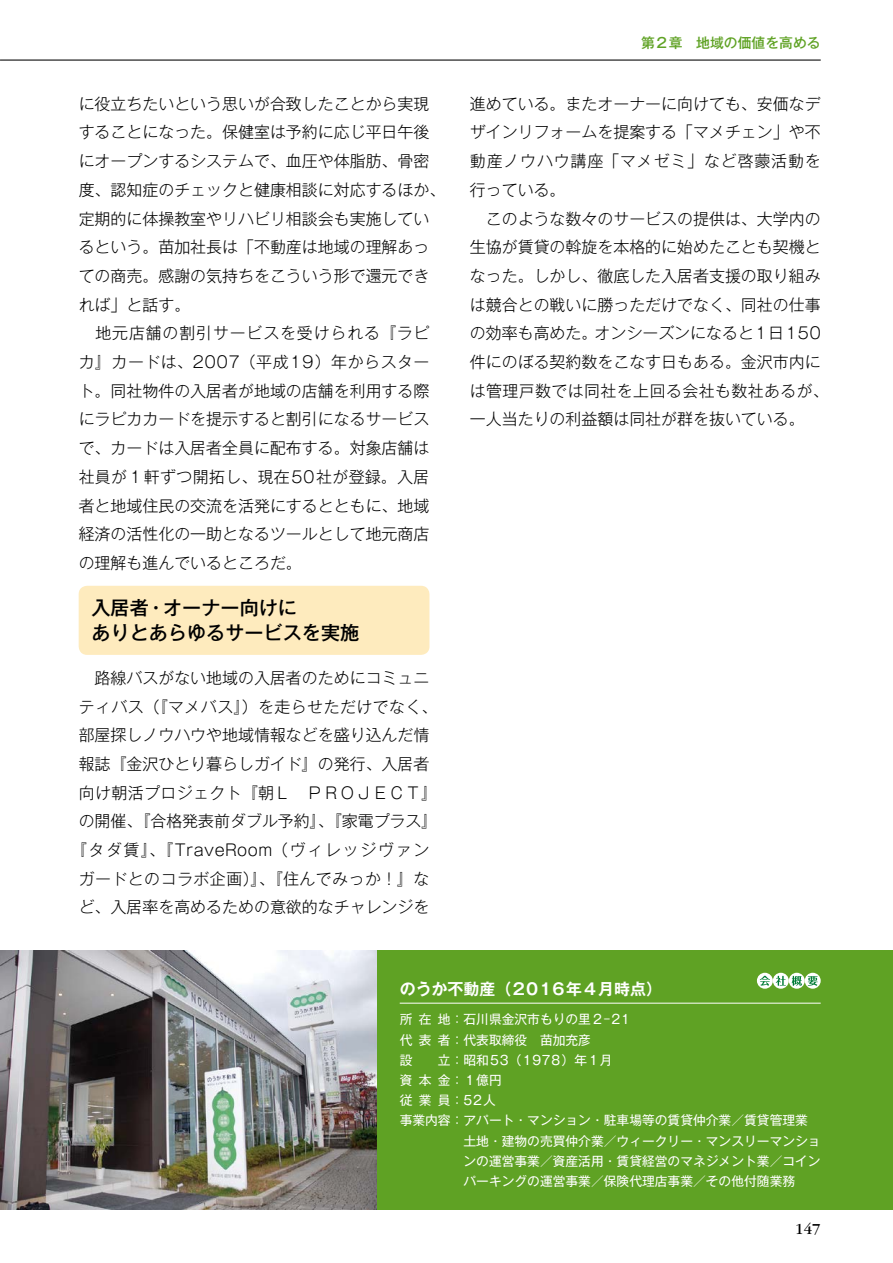
<style>
.page{position:relative;width:893px;height:1263px;background:#fff}
.page>*{position:absolute;margin:0;border:0;box-sizing:border-box;transform-origin:0 0}
.t1{font:500 19.2px/25.5px "Gothic MB101 Pro";color:#000}
.t2{font:300 15.9px/28.7px "Gothic MB101 Pro";color:#000}
.t3{font:700 15.9px "Gothic MB101 Pro De";color:#fff}
.t4{font:15.9px "ITC Garamond Std";color:#000}
.t5{font:500 13.8px "Gothic MB101 Pro";color:#5fa224}
.t6{font:12.75px/20.2px "Gothic MB101 Pro";color:#fff}
.t7{font:12.75px "Gothic MB101 Pro";letter-spacing:.07em;color:#fff}
</style>
<div class="page">
<div style="left:0;top:950px;width:893px;height:260px;background:#5fa224"></div>
<div style="left:79px;top:586px;width:350px;height:69px;background:#feebbe;border-radius:9px"></div>
<hr style="left:0;top:60px;width:821px;height:1px;background:#000">
<hr style="left:400px;top:1003px;width:421px;height:1px;background:#fff">
<svg style="left:757px;top:973px;width:16px;height:16px"></svg>
<svg style="left:760px;top:976px;width:10px;height:10px"></svg>
<svg style="left:773px;top:973px;width:16px;height:16px"></svg>
<svg style="left:776px;top:976px;width:10px;height:10px"></svg>
<svg style="left:789px;top:973px;width:16px;height:16px"></svg>
<svg style="left:792px;top:976px;width:10px;height:10px"></svg>
<svg style="left:805px;top:973px;width:16px;height:16px"></svg>
<svg style="left:808px;top:976px;width:10px;height:10px"></svg>
<img style="left:0;top:950px;width:376px;height:260px">
<p class="t2" style="left:79px;top:87px;width:368px">に役立ちたいという思いが合致したことから実現することになった。保健室は予約に応じ平日午後にオープンするシステムで、血圧や体脂肪、骨密度、認知症のチェックと健康相談に対応するほか、定期的に体操教室やリハビリ相談会も実施しているという。苗加社長は「不動産は地域の理解あっての商売。感謝の気持ちをこういう形で還元できれば」と話す。<br>　地元店舗の割引サービスを受けられる『ラピカ』カードは、2007（平成19）年からスタート。同社物件の入居者が地域の店舗を利用する際にラピカカードを提示すると割引になるサービスで、カードは入居者全員に配布する。対象店舗は社員が１軒ずつ開拓し、現在50社が登録。入居者と地域住民の交流を活発にするとともに、地域経済の活性化の一助となるツールとして地元商店の理解も進んでいるところだ。</p>
<p class="t1" style="left:91px;top:592px;width:269px">入居者・オーナー向けに<br>ありとあらゆるサービスを実施</p>
<p class="t2" style="left:71px;top:661px;width:368px;text-align:center">　路線バスがない地域の入居者のためにコミュニティバス（『マメバス』）を走らせただけでなく、部屋探しノウハウや地域情報などを盛り込んだ情報誌『金沢ひとり暮らしガイド』の発行、入居者向け朝活プロジェクト『朝Ｌ　ＰＲＯＪＥＣＴ』の開催、『合格発表前ダブル予約』、『家電プラス』『タダ賃』、『TraveRoom（ヴィレッジヴァンガードとのコラボ企画）』、『住んでみっか！』など、入居率を高めるための意欲的なチャレンジを</p>
<p class="t5" style="left:641px;top:32px;width:181px">第２章　地域の価値を高める</p>
<p class="t2" style="left:470px;top:87px;width:360px">進めている。またオーナーに向けても、安価なデザインリフォームを提案する「マメチェン」や不動産ノウハウ講座「マメゼミ」など啓蒙活動を行っている。<br>　このような数々のサービスの提供は、大学内の生協が賃貸の斡旋を本格的に始めたことも契機となった。しかし、徹底した入居者支援の取り組みは競合との戦いに勝っただけでなく、同社の仕事の効率も高めた。オンシーズンになると1日150件にのぼる契約数をこなす日もある。金沢市内には管理戸数では同社を上回る会社も数社あるが、一人当たりの利益額は同社が群を抜いている。</p>
<p class="t3" style="left:400px;top:976px;width:264px">のうか不動産（2016年４月時点）</p>
<p class="t6" style="left:400px;top:1008px;width:232px">所在地：石川県金沢市もりの里２–21代表者：代表取締役　苗加充彦<br>設</p>
<p class="t7" style="left:438px;top:1049px;width:176px">立：昭和53（1978）年１月</p>
<p class="t6" style="left:400px;top:1068px;width:104px">資本金：１億円</p>
<p class="t6" style="left:400px;top:1088px;width:98px">従業員：52人</p>
<p class="t6" style="left:400px;top:1108px;width:410px">事業内容：アパート・マンション・駐車場等の賃貸仲介業／賃貸管理業</p>
<p class="t6" style="left:463px;top:1129px;width:359px">土地・建物の売買仲介業／ウィークリー・マンスリーマンショ</p>
<p class="t6" style="left:463px;top:1149px;width:359px">ンの運営事業／資産活用・賃貸経営のマネジメント業／コイン</p>
<p class="t6" style="left:463px;top:1169px;width:333px">パーキングの運営事業／保険代理店事業／その他付随業務</p>
<p class="t4" style="left:795px;top:1220px;width:27px">147</p>
</div>
